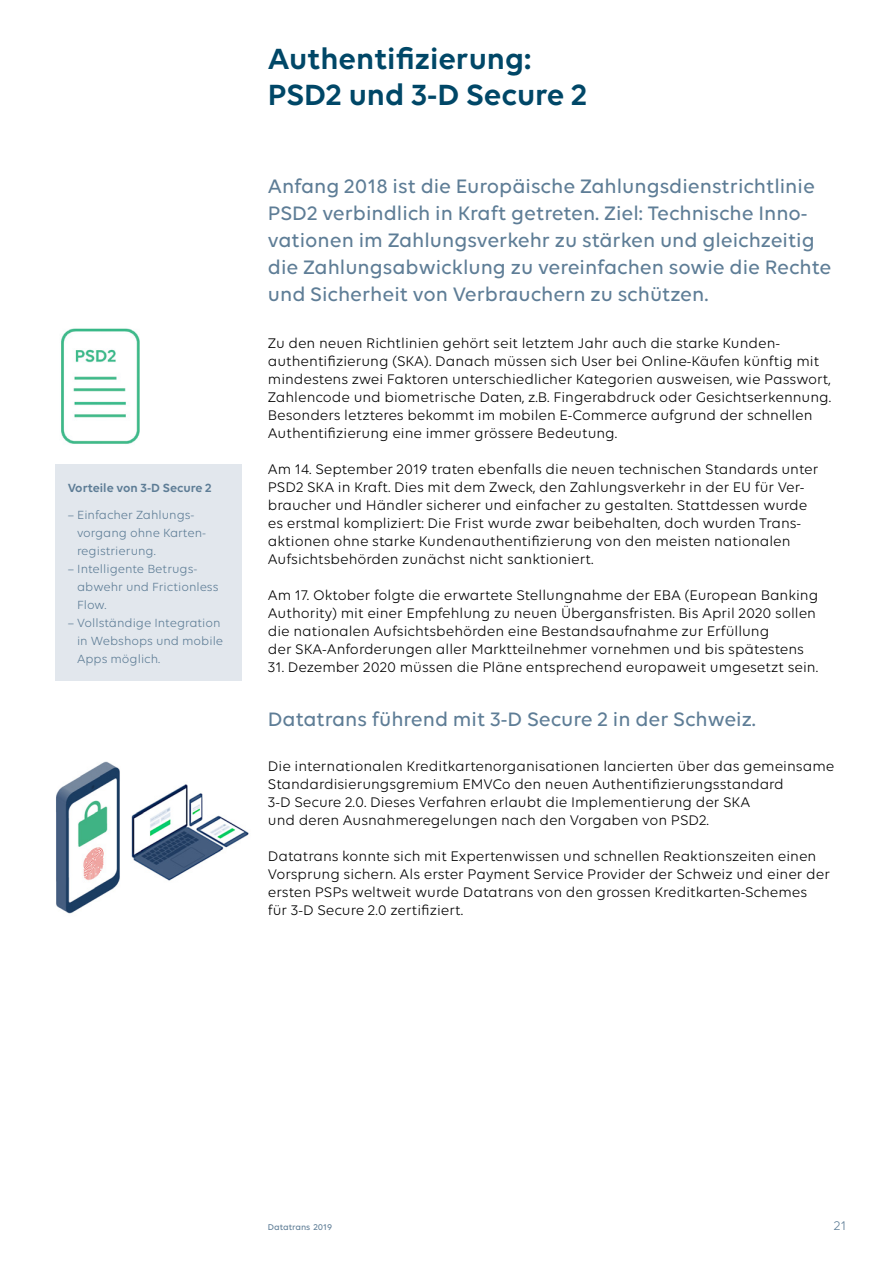
<style>
.page{position:relative;width:893px;height:1263px;background:#fff}
.page>*{position:absolute;margin:0;border:0;box-sizing:border-box;transform-origin:0 0}
.t1{font:600 31.5px/36px "Volte";color:#004767}
.t2{font:500 21px/27px "Volte";color:#5e7d96}
.t3{font:15px/18px "Volte";color:#000}
.t4{font:13.5px "Volte";color:#5e7d96}
.t5{font:12.75px/18px "Volte";color:#5e7d96}
.t6{font:600 12.75px "Volte";color:#5e7d96}
.t7{font:500 9px "Volte";color:#5e7d96}
</style>
<div class="page">
<img style="left:61px;top:328px;width:79px;height:116px">
<img style="left:56px;top:761px;width:193px;height:153px">
<div style="left:55px;top:465px;width:187px;height:216px;background:#e2e7ed"></div>
<p class="t6" style="left:68px;top:480px;width:145px">Vorteile von 3-D Secure 2</p>
<p class="t5" style="left:77px;top:505px;width:131px;text-indent:-9px">– Einfacher Zahlungs&shy;vorgang ohne Karten&shy;registrierung.</p>
<p class="t5" style="left:77px;top:559px;width:143px;text-indent:-9px">– Intelligente Betrugs&shy;abwehr und Frictionless<br>Flow.</p>
<p class="t5" style="left:77px;top:613px;width:148px;text-indent:-9px">– Vollständige Integration in Webshops und mobile<br>Apps möglich.</p>
<h1 class="t1" style="left:268px;top:40px;width:321px">Authentifizierung:<br>PSD2 und 3-D Secure 2</h1>
<p class="t2" style="left:268px;top:172px;width:565px">Anfang 2018 ist die Europäische Zahlungsdienstrichtlinie PSD2 verbindlich in Kraft getreten. Ziel: Technische Inno&shy;vationen im Zahlungsverkehr zu stärken und gleichzeitig die Zahlungsabwicklung zu vereinfachen sowie die Rechte und Sicherheit von Verbrauchern zu schützen.</p>
<p class="t3" style="left:268px;top:334px;width:565px">Zu den neuen Richtlinien gehört seit letztem Jahr auch die starke Kunden&shy;authentifizierung (SKA). Danach müssen sich User bei Online-Käufen künftig mit mindestens zwei Faktoren unterschiedlicher Kategorien ausweisen, wie Passwort, Zahlencode und biometrische Daten, z.B. Fingerabdruck oder Gesichtserkennung.<br>Besonders letzteres bekommt im mobilen E-Commerce aufgrund der schnellen Authentifizierung eine immer grössere Bedeutung.</p>
<p class="t3" style="left:268px;top:460px;width:552px">Am 14. September 2019 traten ebenfalls die neuen technischen Standards unter PSD2 SKA in Kraft. Dies mit dem Zweck, den Zahlungsverkehr in der EU für Ver&shy;braucher und Händler sicherer und einfacher zu gestalten. Stattdessen wurde es erstmal kompliziert: Die Frist wurde zwar beibehalten, doch wurden Trans&shy;aktionen ohne starke Kundenauthentifizierung von den meisten nationalen Aufsichtsbehörden zunächst nicht sanktioniert.</p>
<p class="t3" style="left:268px;top:586px;width:552px">Am 17. Oktober folgte die erwartete Stellungnahme der EBA (European Banking Authority) mit einer Empfehlung zu neuen Übergansfristen. Bis April 2020 sollen die nationalen Aufsichtsbehörden eine Bestandsaufnahme zur Erfüllung<br>der SKA-Anforderungen aller Marktteilnehmer vornehmen und bis spätestens</p>
<p class="t3" style="left:268px;top:658px;width:552px">31. Dezember 2020 müssen die Pläne entsprechend europaweit umgesetzt sein.</p>
<h2 class="t2" style="left:268px;top:705px;width:490px">Datatrans führend mit 3-D Secure 2 in der Schweiz.</h2>
<p class="t3" style="left:268px;top:757px;width:568px">Die internationalen Kreditkartenorganisationen lancierten ü ber das gemeinsame Standardisierungsgremium EMVCo den neuen Authentifizierungsstandard<br>3-D Secure 2.0. Dieses Verfahren erlaubt die Implementierung der SKA<br>und deren Ausnahmeregelungen nach den Vorgaben von PSD2.</p>
<p class="t3" style="left:268px;top:847px;width:564px">Datatrans konnte sich mit Expertenwissen und schnellen Reaktionszeiten einen Vorsprung sichern. Als erster Payment Service Provider der Schweiz und einer der ersten PSPs weltweit wurde Datatrans von den grossen Kreditkarten-Schemes<br>fü r 3-D Secure 2.0 zertifiziert.</p>
<p class="t7" style="left:268px;top:1222px;width:66px">Datatrans 2019</p>
<p class="t4" style="left:834px;top:1218px;width:14px">21</p>
</div>
